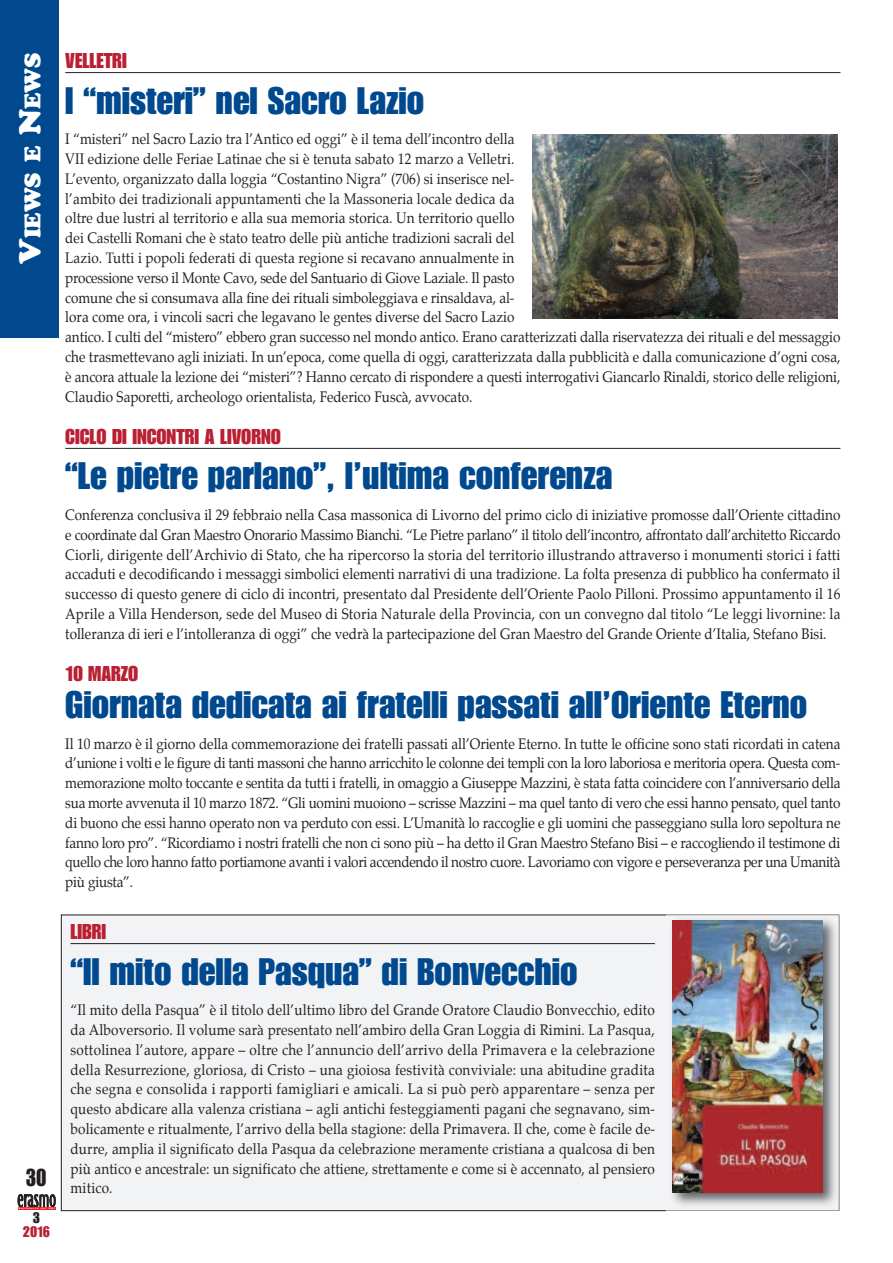
<style>
.page{position:relative;width:893px;height:1263px;background:#fff}
.page>*{position:absolute;margin:0;border:0;box-sizing:border-box;transform-origin:0 0}
.t1{font:37.5px "Impact";color:#01498e}
.t2{font:24px "Impact";color:#231f20;scale:.9 1}
.t3{font:22.5px "Cooper Black Std";color:#fff}
.t4{font:21px "Impact";color:#ba1f33}
.t5{font:15px/19.8px "Palatino";color:#231f20;text-align:justify;scale:.9 1}
.t6{font:15px "Impact";color:#ba1f33}
.t7{font:15px "Impact";color:#231f20}
.t8{font:700 2.1px "Officina Sans";letter-spacing:.2em;color:#fff;scale:1.53 1}
.s1{font-size:30px}
</style>
<div class="page">
<hr style="left:65px;top:72px;width:775px;height:1px;background:#231f20">
<hr style="left:65px;top:448px;width:775px;height:1px;background:#231f20">
<div style="left:0;top:0;width:59px;height:338px;background:#01498e"></div>
<svg style="left:18px;top:1194px;width:38px;height:13px"></svg>
<hr style="left:18px;top:1207px;width:38px;height:2px;background:#ee1d23">
<img style="left:532px;top:135px;width:306px;height:183px">
<div style="left:61px;top:915px;width:778px;height:296px;background:#f2f3f4"></div>
<hr style="left:71px;top:943px;width:584px;height:1px;background:#231f20">
<img style="left:666px;top:915px;width:173px;height:296px">
<img style="left:673px;top:920px;width:149px;height:273px">
<h3 class="t3" style="left:25px;top:264px;width:212px;rotate:-90deg"><span class="s1">V</span>IEWS E <span class="s1">N</span>EWS</h3>
<h3 class="t4" style="left:65px;top:53px;width:63px">VELLETRI</h3>
<h1 class="t1" style="left:65px;top:87px;width:360px">I “misteri” nel Sacro Lazio</h1>
<p class="t5" style="left:65px;top:130px;width:863px;text-align:left">I “misteri” nel Sacro Lazio tra l’Antico ed oggi” è il tema dell’incontro della<br>VII edizione delle Feriae Latinae che si è tenuta sabato 12 marzo a Velletri.<br>L’evento, organizzato dalla loggia “Costantino Nigra” (706) si inserisce nel-<br>l’ambito dei tradizionali appuntamenti che la Massoneria locale dedica da<br>oltre due lustri al territorio e alla sua memoria storica. Un territorio quello<br>dei Castelli Romani che è stato teatro delle più antiche tradizioni sacrali del<br>Lazio. Tutti i popoli federati di questa regione si recavano annualmente in<br>processione verso il Monte Cavo, sede del Santuario di Giove Laziale. Il pasto<br>comune che si consumava alla fine dei rituali simboleggiava e rinsaldava, al-<br>lora come ora, i vincoli sacri che legavano le gentes diverse del Sacro Lazio<br>antico. I culti del “mistero” ebbero gran successo nel mondo antico. Erano caratterizzati dalla riservatezza dei rituali e del messaggio che trasmettevano agli iniziati. In un’epoca, come quella di oggi, caratterizzata dalla pubblicità e dalla comunicazione d’ogni cosa, è ancora attuale la lezione dei “misteri”? Hanno cercato di rispondere a questi interrogativi Giancarlo Rinaldi, storico delle religioni, Claudio Saporetti, archeologo orientalista, Federico Fuscà, avvocato.</p>
<h3 class="t4" style="left:65px;top:429px;width:217px">CICLO DI INCONTRI A LIVORNO</h3>
<h1 class="t1" style="left:65px;top:463px;width:549px">“Le pietre parlano”, l’ultima conferenza</h1>
<p class="t5" style="left:65px;top:506px;width:863px">Conferenza conclusiva il 29 febbraio nella Casa massonica di Livorno del primo ciclo di iniziative promosse dall’Oriente cittadino e coordinate dal Gran Maestro Onorario Massimo Bianchi. “Le Pietre parlano” il titolo dell’incontro, affrontato dall’architetto Riccardo Ciorli, dirigente dell’Archivio di Stato, che ha ripercorso la storia del territorio illustrando attraverso i monumenti storici i fatti accaduti e decodificando i messaggi simbolici elementi narrativi di una tradizione. La folta presenza di pubblico ha confermato il successo di questo genere di ciclo di incontri, presentato dal Presidente dell’Oriente Paolo Pilloni. Prossimo appuntamento il 16<br>Aprile a Villa Henderson, sede del Museo di Storia Naturale della Provincia, con un convegno dal titolo “Le leggi livornine: la tolleranza di ieri e l’intolleranza di oggi” che vedrà la partecipazione del Gran Maestro del Grande Oriente d’Italia, Stefano Bisi.</p>
<h3 class="t4" style="left:65px;top:666px;width:75px">10 MARZO</h3>
<h1 class="t1" style="left:65px;top:691px;width:743px">Giornata dedicata ai fratelli passati all’Oriente Eterno</h1>
<p class="t5" style="left:65px;top:735px;width:863px">Il 10 marzo è il giorno della commemorazione dei fratelli passati all’Oriente Eterno. In tutte le officine sono stati ricordati in catena d’unione i volti e le figure di tanti massoni che hanno arricchito le colonne dei templi con la loro laboriosa e meritoria opera. Questa com&shy;memorazione molto toccante e sentita da tutti i fratelli, in omaggio a Giuseppe Mazzini, è stata fatta coincidere con l’anniversario della sua morte avvenuta il 10 marzo 1872. “Gli uomini muoiono – scrisse Mazzini – ma quel tanto di vero che essi hanno pensato, quel tanto di buono che essi hanno operato non va perduto con essi. L’Umanità lo raccoglie e gli uomini che passeggiano sulla loro sepoltura ne fanno loro pro”. “Ricordiamo i nostri fratelli che non ci sono più – ha detto il Gran Maestro Stefano Bisi – e raccogliendo il testimone di quello che loro hanno fatto portiamone avanti i valori accendendo il nostro cuore. Lavoriamo con vigore e perseveranza per una Umanità più giusta”.</p>
<h2 class="t2" style="left:26px;top:1169px;width:25px">30</h2>
<p class="t8" style="left:19px;top:1207px;width:25px">Notiziario del GOI</p>
<p class="t7" style="left:33px;top:1212px;width:9px">3</p>
<p class="t6" style="left:23px;top:1226px;width:29px">2016</p>
<h3 class="t4" style="left:71px;top:924px;width:37px">LIBRI</h3>
<h1 class="t1" style="left:71px;top:958px;width:509px">“Il mito della Pasqua” di Bonvecchio</h1>
<p class="t5" style="left:71px;top:1001px;width:651px">“Il mito della Pasqua” è il titolo dell’ultimo libro del Grande Oratore Claudio Bonvecchio, edito da Alboversorio. Il volume sarà presentato nell’ambiro della Gran Loggia di Rimini. La Pasqua, sottolinea l’autore, appare – oltre che l’annuncio dell’arrivo della Primavera e la celebrazione della Resurrezione, gloriosa, di Cristo – una gioiosa festività conviviale: una abitudine gradita che segna e consolida i rapporti famigliari e amicali. La si può però apparentare – senza per questo abdicare alla valenza cristiana – agli antichi festeggiamenti pagani che segnavano, sim&shy;bolicamente e ritualmente, l’arrivo della bella stagione: della Primavera. Il che, come è facile de&shy;durre, amplia il significato della Pasqua da celebrazione meramente cristiana a qualcosa di ben più antico e ancestrale: un significato che attiene, strettamente e come si è accennato, al pensiero mitico.</p>
</div>
